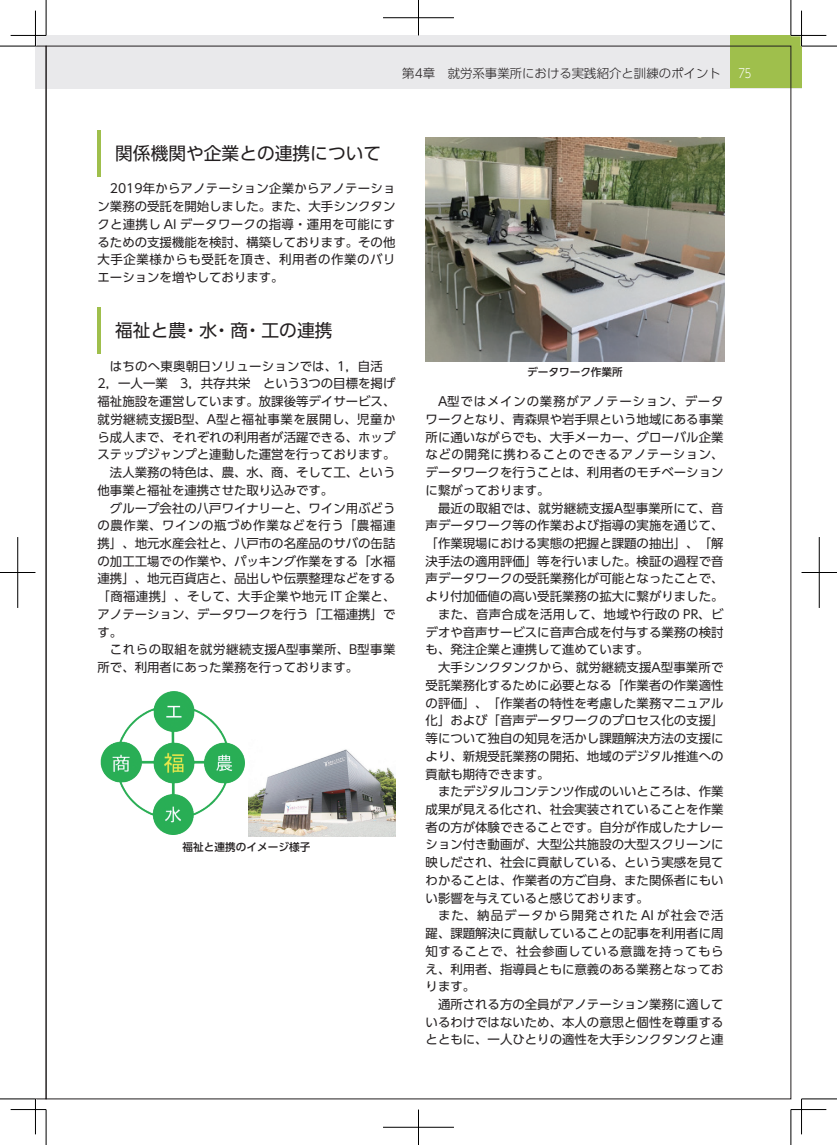
<style>
.page{position:relative;width:837px;height:1145px;background:#fff}
.page>*{position:absolute;margin:0;border:0;box-sizing:border-box;transform-origin:0 0}
.t1{font:17.75px "UD Shin Go Pro";color:#231f20}
.t2{font:12.38px/17.8px "UD Shin Go Pro";color:#231f20;text-align:justify}
.t3{font:12.38px "UD Shin Go Pro";letter-spacing:.03em;color:#231f20}
.t4{font:12.38px "UD Shin Go Pro";letter-spacing:.05em;color:#231f20}
.t5{font:300 12.38px "UD Shin Go Pro";color:#231f20}
.t6{font:12.38px "UD Shin Go Pro";letter-spacing:.035em;color:#231f20}
.t7{font:12.38px "UD Shin Go Pro";letter-spacing:.04em;color:#231f20}
.t8{font:12.38px "UD Shin Go Pro";letter-spacing:.02em;color:#231f20}
.t9{font:12.38px "UD Shin Go Pro";letter-spacing:.085em;color:#231f20}
.t10{font:300 12.38px "UD Shin Go Pro";color:#fff;scale:.8 1}
.t11{font:500 10.62px "UD Shin Go Pro";color:#231f20}
</style>
<div class="page">
<div style="left:35px;top:35px;width:766px;height:54px;background:#e9e9eb"></div>
<div style="left:729px;top:35px;width:72px;height:53px;background:#9fbf4c"></div>
<hr style="left:97px;top:130px;width:4px;height:46px;background:#9fbf4c">
<hr style="left:97px;top:307px;width:4px;height:46px;background:#9fbf4c">
<img style="left:100px;top:691px;width:144px;height:144px">
<img style="left:248px;top:749px;width:147px;height:87px">
<img style="left:425px;top:138px;width:299px;height:224px">
<svg style="left:35px;top:46px;width:11px;height:1053px"></svg>
<hr style="left:800px;top:11px;width:2px;height:35px;background:#fff">
<hr style="left:0;top:46px;width:35px;height:1px;background:#000">
<hr style="left:801px;top:46px;width:35px;height:1px;background:#000">
<hr style="left:0;top:1098px;width:35px;height:1px;background:#000">
<hr style="left:801px;top:1098px;width:35px;height:1px;background:#000">
<hr style="left:46px;top:0;width:1px;height:35px;background:#000">
<hr style="left:46px;top:1109px;width:1px;height:35px;background:#000">
<hr style="left:790px;top:0;width:1px;height:35px;background:#000">
<hr style="left:790px;top:1109px;width:1px;height:35px;background:#000">
<hr style="left:11px;top:35px;width:35px;height:1px;background:#000">
<hr style="left:790px;top:35px;width:36px;height:1px;background:#000">
<hr style="left:11px;top:1109px;width:35px;height:1px;background:#000">
<hr style="left:790px;top:1109px;width:36px;height:1px;background:#000">
<hr style="left:35px;top:11px;width:1px;height:35px;background:#000">
<hr style="left:35px;top:1098px;width:1px;height:36px;background:#000">
<hr style="left:801px;top:11px;width:1px;height:35px;background:#000">
<hr style="left:801px;top:1098px;width:1px;height:36px;background:#000">
<hr style="left:383px;top:18px;width:71px;height:1px;background:#000">
<hr style="left:418px;top:0;width:1px;height:35px;background:#000">
<hr style="left:383px;top:1127px;width:71px;height:1px;background:#000">
<hr style="left:418px;top:1109px;width:1px;height:35px;background:#000">
<hr style="left:0;top:572px;width:35px;height:1px;background:#000">
<hr style="left:18px;top:537px;width:1px;height:71px;background:#000">
<hr style="left:801px;top:572px;width:35px;height:1px;background:#000">
<hr style="left:818px;top:537px;width:1px;height:71px;background:#000">
<p class="t5" style="left:402px;top:64px;width:320px">第4章　就労系事業所における実践紹介と訓練のポイント</p>
<p class="t10" style="left:738px;top:64px;width:18px">75</p>
<h1 class="t1" style="left:115px;top:139px;width:267px">関係機関や企業との連携について</h1>
<p class="t2" style="left:97px;top:179px;width:299px;text-indent:12px">2019年からアノテーション企業からアノテーション業務の受託を開始しました。また、大手シンクタンクと連携し AI データワークの指導・運用を可能にするための支援機能を検討、構築しております。その他大手企業様からも受託を頂き、利用者の作業のバリエーションを増やしております。</p>
<h1 class="t1" style="left:115px;top:316px;width:219px">福祉と農・水・商・工の連携</h1>
<p class="t8" style="left:110px;top:356px;width:274px">はちのへ東奥朝日ソリューションでは、1，自活</p>
<p class="t2" style="left:97px;top:374px;width:299px">2，一人一業 3，共存共栄 という3つの目標を掲げ</p>
<p class="t2" style="left:97px;top:392px;width:299px">福祉施設を運営しています。放課後等デイサービス、</p>
<p class="t6" style="left:97px;top:409px;width:299px">就労継続支援B型、A型と福祉事業を展開し、児童か</p>
<p class="t2" style="left:97px;top:428px;width:299px">ら成人まで、それぞれの利用者が活躍できる、ホップ</p>
<p class="t2" style="left:97px;top:445px;width:299px">ステップジャンプと連動した運営を行っております。</p>
<p class="t2" style="left:110px;top:463px;width:287px">法人業務の特色は、農、水、商、そして工、という</p>
<p class="t2" style="left:97px;top:481px;width:237px">他事業と福祉を連携させた取り込みです。</p>
<p class="t2" style="left:110px;top:498px;width:287px">グループ会社の八戸ワイナリーと、ワイン用ぶどう</p>
<p class="t4" style="left:97px;top:515px;width:299px">の農作業、ワインの瓶づめ作業などを行う「農福連</p>
<p class="t2" style="left:97px;top:534px;width:299px">携」、地元水産会社と、八戸市の名産品のサバの缶詰</p>
<p class="t2" style="left:97px;top:552px;width:299px">の加工工場での作業や、パッキング作業をする「水福</p>
<p class="t2" style="left:97px;top:569px;width:299px">連携」、地元百貨店と、品出しや伝票整理などをする</p>
<p class="t3" style="left:97px;top:586px;width:299px">「商福連携」、そして、大手企業や地元 IT 企業と、</p>
<p class="t2" style="left:97px;top:605px;width:299px">アノテーション、データワークを行う「工福連携」で</p>
<p class="t2" style="left:97px;top:622px;width:26px">す。</p>
<p class="t7" style="left:110px;top:639px;width:287px">これらの取組を就労継続支援A型事業所、B型事業</p>
<p class="t2" style="left:97px;top:658px;width:262px">所で、利用者にあった業務を行っております。</p>
<p class="t11" style="left:182px;top:838px;width:129px">福祉と連携のイメージ様子</p>
<p class="t11" style="left:527px;top:363px;width:97px">データワーク作業所</p>
<p class="t2" style="left:425px;top:392px;width:299px;text-indent:12px">A型ではメインの業務がアノテーション、データワークとなり、青森県や岩手県という地域にある事業所に通いながらでも、大手メーカー、グローバル企業などの開発に携わることのできるアノテーション、データワークを行うことは、利用者のモチベーションに繋がっております。</p>
<p class="t2" style="left:438px;top:498px;width:287px">最近の取組では、就労継続支援A型事業所にて、音</p>
<p class="t2" style="left:425px;top:516px;width:299px">声データワーク等の作業および指導の実施を通じて、</p>
<p class="t2" style="left:425px;top:534px;width:299px">「作業現場における実態の把握と課題の抽出」、「解</p>
<p class="t2" style="left:425px;top:552px;width:299px">決手法の適用評価」等を行いました。検証の過程で音</p>
<p class="t2" style="left:425px;top:569px;width:299px">声データワークの受託業務化が可能となったことで、</p>
<p class="t2" style="left:425px;top:587px;width:299px">より付加価値の高い受託業務の拡大に繋がりました。</p>
<p class="t3" style="left:438px;top:604px;width:287px">また、音声合成を活用して、地域や行政の PR、ビ</p>
<p class="t2" style="left:425px;top:622px;width:299px">デオや音声サービスに音声合成を付与する業務の検討</p>
<p class="t2" style="left:425px;top:640px;width:225px">も、発注企業と連携して進めています。</p>
<p class="t2" style="left:438px;top:658px;width:287px">大手シンクタンクから、就労継続支援A型事業所で</p>
<p class="t2" style="left:425px;top:676px;width:299px">受託業務化するために必要となる「作業者の作業適性</p>
<p class="t2" style="left:425px;top:693px;width:299px">の評価」、「作業者の特性を考慮した業務マニュアル</p>
<p class="t2" style="left:425px;top:711px;width:299px">化」および「音声データワークのプロセス化の支援」</p>
<p class="t2" style="left:425px;top:729px;width:299px">等について独自の知見を活かし課題解決方法の支援に</p>
<p class="t2" style="left:425px;top:746px;width:299px">より、新規受託業務の開拓、地域のデジタル推進への</p>
<p class="t2" style="left:425px;top:764px;width:126px">貢献も期待できます。</p>
<p class="t2" style="left:438px;top:782px;width:287px">またデジタルコンテンツ作成のいいところは、作業</p>
<p class="t2" style="left:425px;top:800px;width:299px">成果が見える化され、社会実装されていることを作業</p>
<p class="t2" style="left:425px;top:817px;width:299px">者の方が体験できることです。自分が作成したナレー</p>
<p class="t2" style="left:425px;top:835px;width:299px">ション付き動画が、大型公共施設の大型スクリーンに</p>
<p class="t2" style="left:425px;top:853px;width:299px">映しだされ、社会に貢献している、という実感を見て</p>
<p class="t2" style="left:425px;top:871px;width:299px">わかることは、作業者の方ご自身、また関係者にもい</p>
<p class="t2" style="left:425px;top:888px;width:225px">い影響を与えていると感じております。</p>
<p class="t9" style="left:438px;top:905px;width:287px">また、納品データから開発された AI が社会で活</p>
<p class="t2" style="left:425px;top:924px;width:299px">躍、課題解決に貢献していることの記事を利用者に周</p>
<p class="t4" style="left:425px;top:941px;width:299px">知することで、社会参画している意識を持ってもら</p>
<p class="t2" style="left:425px;top:959px;width:299px">え、利用者、指導員ともに意義のある業務となってお</p>
<p class="t2" style="left:425px;top:977px;width:51px">ります。</p>
<p class="t2" style="left:438px;top:995px;width:287px">通所される方の全員がアノテーション業務に適して</p>
<p class="t2" style="left:425px;top:1012px;width:299px">いるわけではないため、本人の意思と個性を尊重する</p>
<p class="t2" style="left:425px;top:1030px;width:299px">とともに、一人ひとりの適性を大手シンクタンクと連</p>
</div>
